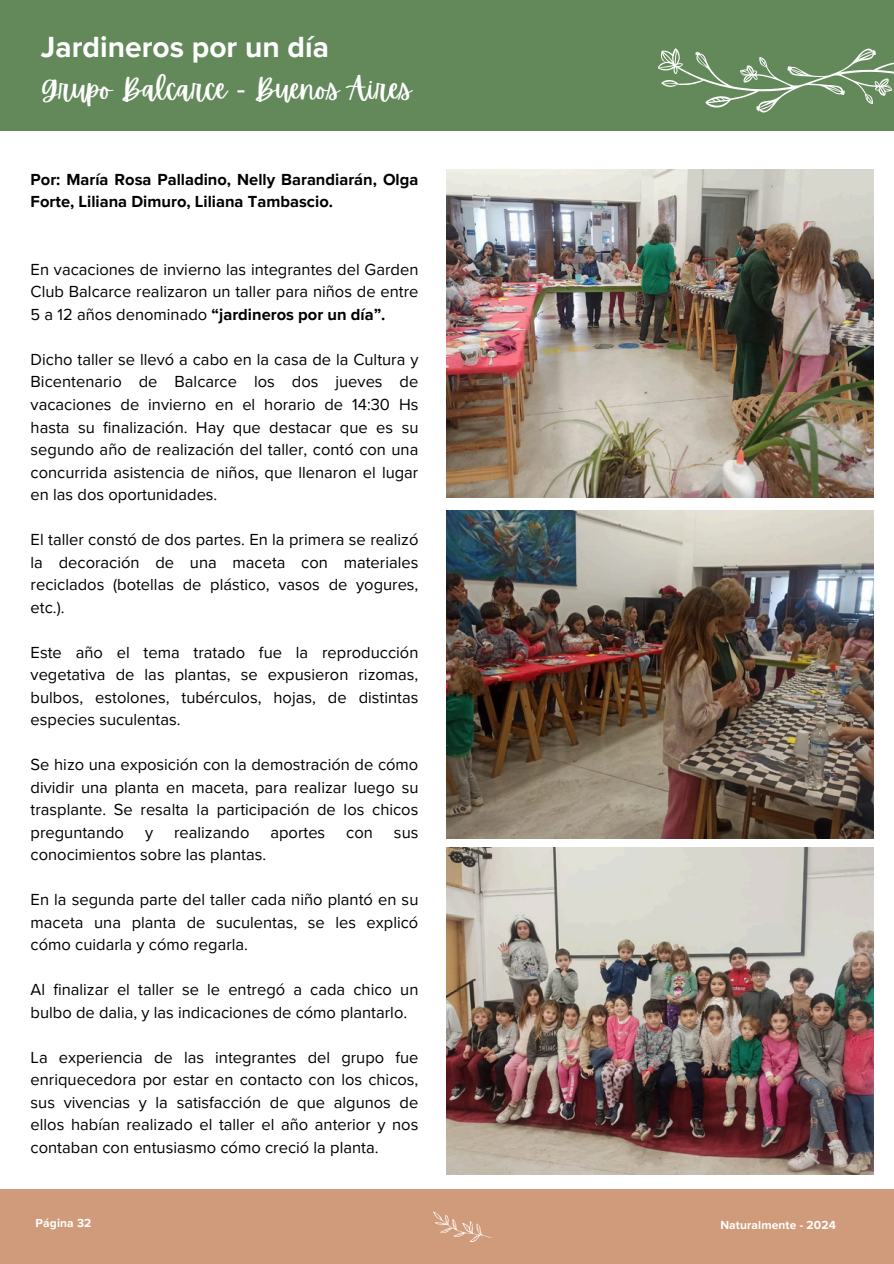
<style>
.page{position:relative;width:894px;height:1264px;background:#fff}
.page>*{position:absolute;margin:0;border:0;box-sizing:border-box;transform-origin:0 0}
.t1{font:700 30px "Proxima Nova";color:#fff}
.t2{font:28.5px "Apricots";color:#fff}
.t3{font:16.5px/22.5px "Proxima Nova";color:#000;text-align:justify}
.t4{font:700 16.5px/22.5px "Proxima Nova";color:#000}
.t5{font:700 12px "Proxima Nova";letter-spacing:.01em;color:#fff}
.s1{font-family:"Noto Sans"}
.s2{font-weight:700}
</style>
<div class="page">
<div style="left:0;top:0;width:893px;height:131px;background:#63895b"></div>
<svg style="left:658px;top:48px;width:235px;height:65px"></svg>
<div style="left:0;top:1189px;width:893px;height:74px;background:#d09b7b"></div>
<svg style="left:433px;top:1211px;width:58px;height:30px"></svg>
<img style="left:446px;top:847px;width:427px;height:327px">
<img style="left:446px;top:511px;width:427px;height:327px">
<img style="left:446px;top:169px;width:427px;height:328px">
<h4 class="t1" style="left:41px;top:30px;width:289px">Jardineros por un día</h4>
<h4 class="t2" style="left:41px;top:72px;width:372px">Grupo Balcarce <span class="s1">-</span> Buenos Aires</h4>
<h1 class="t4" style="left:31px;top:168px;width:389px">Por: María Rosa Palladino, Nelly Barandiarán, Olga<br>Forte, Liliana Dimuro, Liliana Tambascio.</h1>
<p class="t3" style="left:31px;top:258px;width:389px">En vacaciones de invierno las integrantes del Garden Club Balcarce realizaron un taller para niños de entre 5 a 12 años denominado <span class="s2">“jardineros por un día”.</span></p>
<h2 class="t3" style="left:31px;top:348px;width:389px">Dicho taller se llevó a cabo en la casa de la Cultura y Bicentenario de Balcarce los dos jueves de vacaciones de invierno en el horario de 14:30 Hs hasta su finalización. Hay que destacar que es su segundo año de realización del taller, contó con una concurrida asistencia de niños, que llenaron el lugar en las dos oportunidades.</h2>
<h3 class="t3" style="left:31px;top:528px;width:389px">El taller constó de dos partes. En la primera se realizó la decoración de una maceta con materiales reciclados (botellas de plástico, vasos de yogures, etc.).</h3>
<h4 class="t3" style="left:31px;top:641px;width:389px">Este año el tema tratado fue la reproducción vegetativa de las plantas, se expusieron rizomas, bulbos, estolones, tubérculos, hojas, de distintas especies suculentas.</h4>
<h4 class="t3" style="left:31px;top:753px;width:389px">Se hizo una exposición con la demostración de cómo dividir una planta en maceta, para realizar luego su trasplante. Se resalta la participación de los chicos preguntando</h4>
<h4 class="t3" style="left:145px;top:821px;width:10px">y</h4>
<h4 class="t3" style="left:174px;top:821px;width:77px">realizando</h4>
<h4 class="t3" style="left:270px;top:821px;width:56px">aportes</h4>
<h4 class="t3" style="left:346px;top:821px;width:28px">con</h4>
<h4 class="t3" style="left:394px;top:821px;width:26px">sus</h4>
<h4 class="t3" style="left:31px;top:843px;width:237px">conocimientos sobre las plantas.</h4>
<h4 class="t3" style="left:31px;top:888px;width:389px">En la segunda parte del taller cada niño plantó en su maceta una planta de suculentas, se les explicó cómo cuidarla y cómo regarla.</h4>
<h4 class="t3" style="left:31px;top:978px;width:389px">Al finalizar el taller se le entregó a cada chico un bulbo de dalia, y las indicaciones de cómo plantarlo.</h4>
<h4 class="t3" style="left:31px;top:1046px;width:389px">La experiencia de las integrantes del grupo fue enriquecedora por estar en contacto con los chicos, sus vivencias y la satisfacción de que algunos de ellos habían realizado el taller el año anterior y nos contaban con entusiasmo cómo creció la planta.</h4>
<p class="t5" style="left:36px;top:1216px;width:57px">Página 32</p>
<h4 class="t5" style="left:720px;top:1218px;width:117px">Naturalmente - 2024</h4>
</div>
